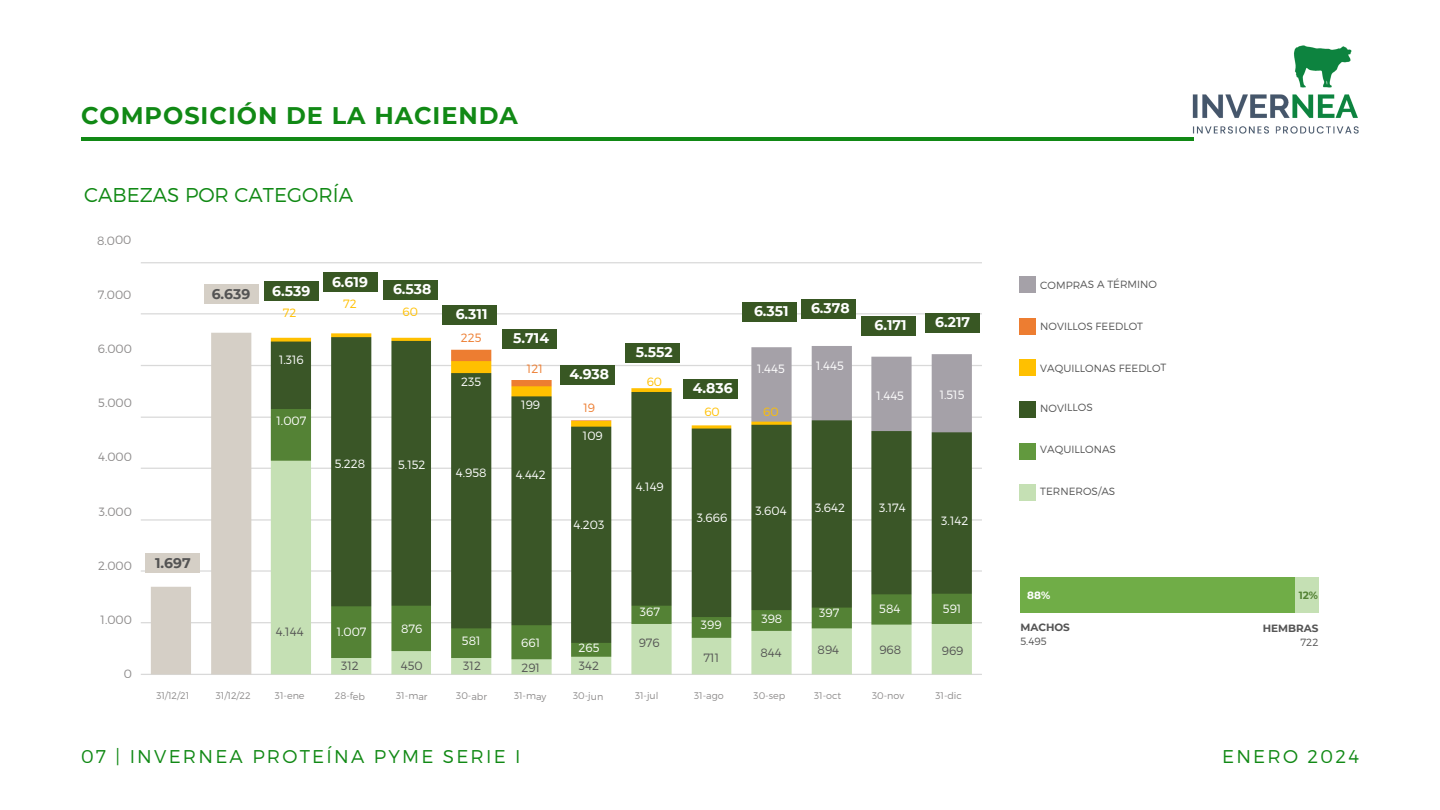
<style>
.page{position:relative;width:1440px;height:810px;background:#fff}
.page>*{position:absolute;margin:0;border:0;box-sizing:border-box;transform-origin:0 0}
.t1{font:700 24px "Montserrat";letter-spacing:.04em;color:#118915}
.t2{font:300 20px "Montserrat";color:#118915}
.t3{font:300 18.5px "Montserrat";letter-spacing:.12em;color:#118915}
.t4{font:700 14px "Montserrat";color:#fff}
.t5{font:700 14px "Montserrat";color:#545454}
.t6{font:300 12px "Montserrat";color:#fff}
.t7{font:300 12px "Montserrat";letter-spacing:-.005em;color:#8d8b8b}
.t8{font:300 12px "Montserrat";color:#545454}
.t9{font:300 12px "Montserrat";color:#ffc000}
.t10{font:300 12px "Montserrat";color:#ed7d31}
.t11{font:300 10.5px "Montserrat";letter-spacing:-.005em;color:#545454}
.t12{font:700 10.4px "Montserrat";letter-spacing:-.005em;color:#545454}
.t13{font:300 10.4px "Montserrat";letter-spacing:-.005em;color:#545454}
.t14{font:700 10.4px "Montserrat";color:#fff}
.t15{font:700 10.4px "Montserrat";color:#548235}
.t16{font:300 9.6px "Montserrat";letter-spacing:-.01em;color:#8d8b8b}
</style>
<div class="page">
<hr style="left:81px;top:137px;width:1112px;height:4px;background:#118915">
<div style="left:1020px;top:578px;width:298px;height:35px;background:#c5e0b4"></div>
<div style="left:1020px;top:578px;width:275px;height:35px;background:#70ad47"></div>
<img style="left:141px;top:262px;width:841px;height:413px">
<div style="left:264px;top:282px;width:55px;height:19px;background:#385723"></div>
<img style="left:1192px;top:45px;width:167px;height:96px">
<div style="left:145px;top:554px;width:55px;height:19px;background:#d5cfc6"></div>
<div style="left:204px;top:285px;width:55px;height:19px;background:#d5cfc6"></div>
<div style="left:323px;top:272px;width:55px;height:20px;background:#385723"></div>
<div style="left:383px;top:280px;width:55px;height:19px;background:#385723"></div>
<div style="left:442px;top:305px;width:55px;height:19px;background:#385723"></div>
<div style="left:502px;top:329px;width:55px;height:19px;background:#385723"></div>
<div style="left:1019px;top:360px;width:17px;height:16px;background:#ffc000"></div>
<div style="left:1019px;top:485px;width:17px;height:16px;background:#c5e0b4"></div>
<div style="left:1019px;top:401px;width:17px;height:17px;background:#385723"></div>
<div style="left:1019px;top:318px;width:17px;height:16px;background:#ed7d31"></div>
<div style="left:1019px;top:443px;width:17px;height:16px;background:#62993e"></div>
<div style="left:560px;top:365px;width:55px;height:19px;background:#385723"></div>
<div style="left:625px;top:343px;width:55px;height:19px;background:#385723"></div>
<div style="left:683px;top:380px;width:55px;height:19px;background:#385723"></div>
<div style="left:742px;top:302px;width:55px;height:20px;background:#385723"></div>
<div style="left:1019px;top:277px;width:17px;height:16px;background:#a5a1a8"></div>
<div style="left:801px;top:299px;width:55px;height:20px;background:#385723"></div>
<div style="left:861px;top:317px;width:55px;height:19px;background:#385723"></div>
<div style="left:925px;top:313px;width:55px;height:19px;background:#385723"></div>
<p class="t1" style="left:81px;top:100px;width:439px">COMPOSICIÓN DE LA HACIENDA</p>
<p class="t2" style="left:84px;top:182px;width:270px">CABEZAS POR CATEGORÍA</p>
<p class="t7" style="left:97px;top:232px;width:36px">8.000</p>
<p class="t7" style="left:98px;top:287px;width:35px">7.000</p>
<p class="t7" style="left:98px;top:341px;width:36px">6.000</p>
<p class="t7" style="left:98px;top:395px;width:35px">5.000</p>
<p class="t7" style="left:98px;top:449px;width:35px">4.000</p>
<p class="t7" style="left:99px;top:504px;width:35px">3.000</p>
<p class="t7" style="left:98px;top:558px;width:36px">2.000</p>
<p class="t7" style="left:101px;top:612px;width:33px">1.000</p>
<p class="t7" style="left:124px;top:666px;width:10px">0</p>
<p class="t5" style="left:212px;top:285px;width:40px">6.639</p>
<p class="t4" style="left:272px;top:282px;width:40px">6.539</p>
<p class="t9" style="left:283px;top:305px;width:15px">72</p>
<p class="t6" style="left:279px;top:352px;width:26px">1.316</p>
<p class="t6" style="left:277px;top:413px;width:31px">1.007</p>
<p class="t4" style="left:332px;top:273px;width:37px">6.619</p>
<p class="t9" style="left:343px;top:296px;width:15px">72</p>
<p class="t6" style="left:335px;top:456px;width:32px">5.228</p>
<p class="t4" style="left:393px;top:280px;width:40px">6.538</p>
<p class="t9" style="left:403px;top:304px;width:17px">60</p>
<p class="t4" style="left:456px;top:305px;width:33px">6.311</p>
<p class="t10" style="left:461px;top:330px;width:22px">225</p>
<p class="t6" style="left:461px;top:374px;width:22px">235</p>
<p class="t6" style="left:398px;top:457px;width:29px">5.152</p>
<p class="t6" style="left:456px;top:465px;width:32px">4.958</p>
<p class="t5" style="left:155px;top:554px;width:37px">1.697</p>
<p class="t8" style="left:276px;top:624px;width:29px">4.144</p>
<p class="t6" style="left:337px;top:624px;width:31px">1.007</p>
<p class="t8" style="left:341px;top:658px;width:19px">312</p>
<p class="t6" style="left:401px;top:621px;width:23px">876</p>
<p class="t8" style="left:401px;top:658px;width:23px">450</p>
<p class="t6" style="left:462px;top:633px;width:20px">581</p>
<p class="t8" style="left:463px;top:658px;width:19px">312</p>
<p class="t4" style="left:513px;top:329px;width:37px">5.714</p>
<p class="t10" style="left:527px;top:361px;width:17px">121</p>
<p class="t6" style="left:521px;top:397px;width:20px">199</p>
<p class="t6" style="left:516px;top:466px;width:32px">4.442</p>
<p class="t4" style="left:569px;top:365px;width:41px">4.938</p>
<p class="t10" style="left:583px;top:400px;width:13px">19</p>
<p class="t6" style="left:583px;top:428px;width:21px">109</p>
<p class="t6" style="left:574px;top:517px;width:32px">4.203</p>
<p class="t6" style="left:521px;top:635px;width:20px">661</p>
<p class="t8" style="left:521px;top:660px;width:20px">291</p>
<p class="t6" style="left:578px;top:640px;width:23px">265</p>
<p class="t8" style="left:579px;top:658px;width:22px">342</p>
<p class="t4" style="left:636px;top:343px;width:38px">5.552</p>
<p class="t9" style="left:647px;top:374px;width:17px">60</p>
<p class="t4" style="left:693px;top:380px;width:41px">4.836</p>
<p class="t9" style="left:704px;top:404px;width:17px">60</p>
<p class="t4" style="left:754px;top:303px;width:36px">6.351</p>
<p class="t6" style="left:757px;top:361px;width:29px">1.445</p>
<p class="t9" style="left:763px;top:404px;width:17px">60</p>
<p class="t4" style="left:811px;top:300px;width:40px">6.378</p>
<p class="t6" style="left:816px;top:358px;width:29px">1.445</p>
<p class="t4" style="left:875px;top:317px;width:34px">6.171</p>
<p class="t6" style="left:877px;top:388px;width:29px">1.445</p>
<p class="t6" style="left:636px;top:479px;width:29px">4.149</p>
<p class="t6" style="left:697px;top:510px;width:32px">3.666</p>
<p class="t6" style="left:756px;top:503px;width:33px">3.604</p>
<p class="t6" style="left:815px;top:500px;width:31px">3.642</p>
<p class="t6" style="left:879px;top:500px;width:28px">3.174</p>
<p class="t6" style="left:640px;top:604px;width:22px">367</p>
<p class="t8" style="left:639px;top:635px;width:23px">976</p>
<p class="t6" style="left:701px;top:617px;width:22px">399</p>
<p class="t8" style="left:704px;top:650px;width:17px">711</p>
<p class="t6" style="left:761px;top:611px;width:22px">398</p>
<p class="t8" style="left:760px;top:645px;width:23px">844</p>
<p class="t6" style="left:819px;top:605px;width:22px">397</p>
<p class="t8" style="left:818px;top:642px;width:23px">894</p>
<p class="t6" style="left:879px;top:601px;width:23px">584</p>
<p class="t8" style="left:879px;top:642px;width:23px">968</p>
<p class="t4" style="left:935px;top:314px;width:36px">6.217</p>
<p class="t6" style="left:940px;top:387px;width:26px">1.515</p>
<p class="t6" style="left:941px;top:513px;width:29px">3.142</p>
<p class="t6" style="left:943px;top:601px;width:20px">591</p>
<p class="t8" style="left:942px;top:643px;width:23px">969</p>
<p class="t16" style="left:216px;top:690px;width:36px">31/12/22</p>
<p class="t16" style="left:156px;top:690px;width:34px">31/12/21</p>
<p class="t16" style="left:275px;top:690px;width:31px">31-ene</p>
<p class="t16" style="left:514px;top:690px;width:34px">31-may</p>
<p class="t16" style="left:573px;top:690px;width:32px">30-jun</p>
<p class="t16" style="left:694px;top:690px;width:31px">31-ago</p>
<p class="t16" style="left:754px;top:690px;width:33px">30-sep</p>
<p class="t16" style="left:814px;top:690px;width:29px">31-oct</p>
<p class="t16" style="left:872px;top:690px;width:34px">30-nov</p>
<p class="t16" style="left:935px;top:690px;width:28px">31-dic</p>
<p class="t16" style="left:335px;top:690px;width:32px">28-feb</p>
<p class="t16" style="left:396px;top:690px;width:33px">31-mar</p>
<p class="t16" style="left:456px;top:690px;width:32px">30-abr</p>
<p class="t16" style="left:635px;top:690px;width:25px">31-jul</p>
<p class="t3" style="left:81px;top:744px;width:441px">07 | INVERNEA PROTEÍNA PYME SERIE I</p>
<p class="t11" style="left:1040px;top:278px;width:118px">COMPRAS A TÉRMINO</p>
<p class="t11" style="left:1040px;top:320px;width:104px">NOVILLOS FEEDLOT</p>
<p class="t11" style="left:1040px;top:361px;width:128px">VAQUILLONAS FEEDLOT</p>
<p class="t11" style="left:1040px;top:401px;width:54px">NOVILLOS</p>
<p class="t11" style="left:1040px;top:443px;width:77px">VAQUILLONAS</p>
<p class="t11" style="left:1040px;top:484px;width:76px">TERNEROS/AS</p>
<p class="t14" style="left:1027px;top:589px;width:24px">88%</p>
<p class="t15" style="left:1299px;top:589px;width:21px">12%</p>
<p class="t13" style="left:1020px;top:634px;width:28px">5.495</p>
<p class="t13" style="left:1301px;top:635px;width:19px">722</p>
<p class="t12" style="left:1020px;top:621px;width:51px">MACHOS</p>
<p class="t12" style="left:1263px;top:622px;width:57px">HEMBRAS</p>
<p class="t3" style="left:1222px;top:744px;width:138px">ENERO 2024</p>
</div>
